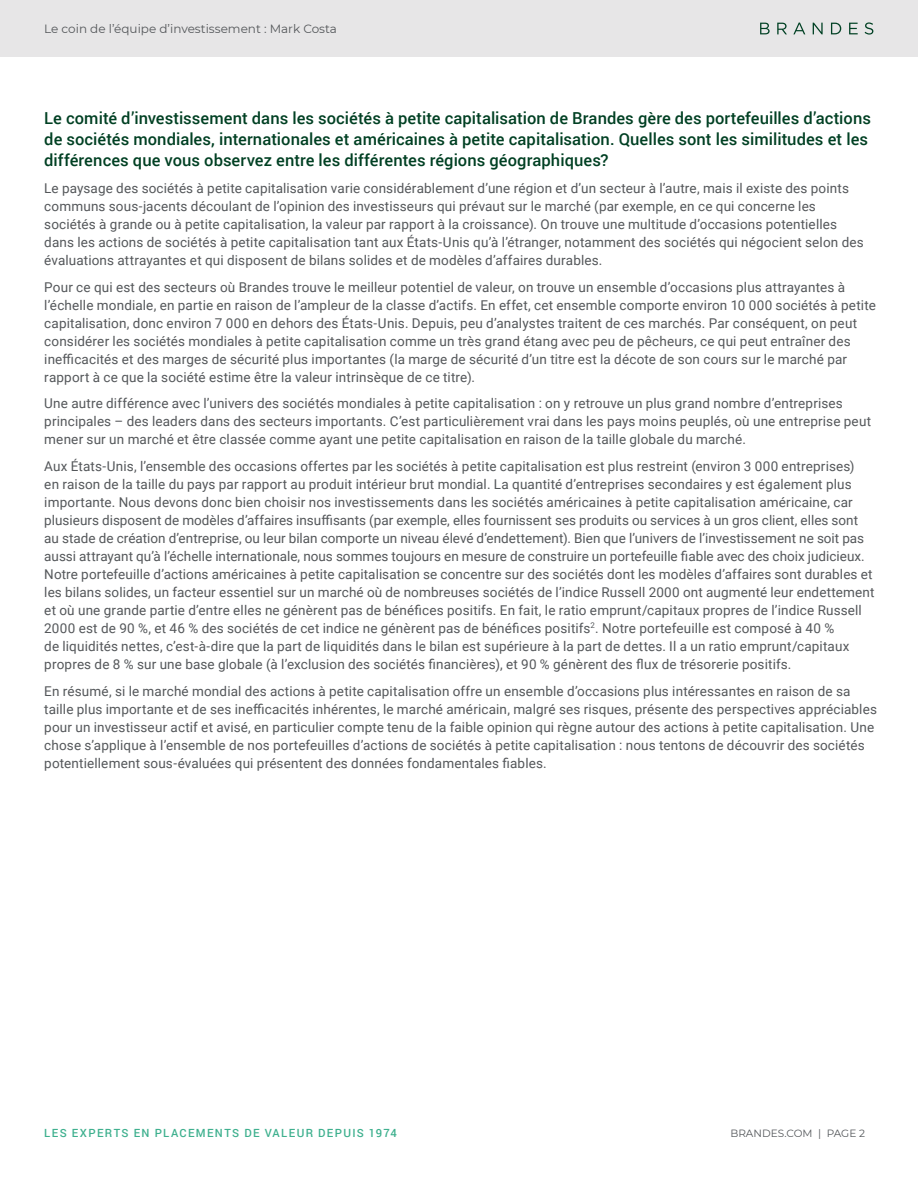
<style>
.page{position:relative;width:918px;height:1188px;background:#fff}
.page>*{position:absolute;margin:0;border:0;box-sizing:border-box;transform-origin:0 0}
.FR_callout_green{font:500 16.5px/21px "Roboto";letter-spacing:.005em;color:#004023}
.FR_NEW_body_9_12{font:13.5px/18px "Roboto";letter-spacing:.01em;color:#54575a}
.t1{font:12px "Montserrat";color:#54575a}
.t2{font:500 11.25px "Roboto";letter-spacing:.12em;color:#3eb08e}
.t3{font:10.5px "Montserrat";color:#54575a}
</style>
<div class="page">
<div style="left:0;top:0;width:918px;height:56px;background:#e7e6e7"></div>
<svg style="left:760px;top:23px;width:10px;height:11px"></svg>
<svg style="left:777px;top:23px;width:10px;height:11px"></svg>
<svg style="left:793px;top:23px;width:12px;height:11px"></svg>
<svg style="left:813px;top:23px;width:10px;height:11px"></svg>
<svg style="left:831px;top:23px;width:10px;height:11px"></svg>
<svg style="left:849px;top:23px;width:9px;height:11px"></svg>
<svg style="left:865px;top:22px;width:8px;height:13px"></svg>
<p class="t1" style="left:44px;top:20px;width:294px">Le coin de l’équipe d’investissement : Mark Costa</p>
<p class="FR_callout_green" style="left:44px;top:107px;width:828px">Le comité d’investissement dans les sociétés à petite capitalisation de Brandes gère des portefeuilles d’actions de sociétés mondiales, internationales et américaines à petite capitalisation. Quelles sont les similitudes et les différences que vous observez entre les différentes régions géographiques?</p>
<p class="FR_NEW_body_9_12" style="left:44px;top:179px;width:821px">Le paysage des sociétés à petite capitalisation varie considérablement d’une région et d’un secteur à l’autre, mais il existe des points communs sous-jacents découlant de l’opinion des investisseurs qui prévaut sur le marché (par exemple, en ce qui concerne les sociétés à grande ou à petite capitalisation, la valeur par rapport à la croissance). On trouve une multitude d’occasions potentielles dans les actions de sociétés à petite capitalisation tant aux États-Unis qu’à l’étranger, notamment des sociétés qui négocient selon des évaluations attrayantes et qui disposent de bilans solides et de modèles d’affaires durables.</p>
<p class="FR_NEW_body_9_12" style="left:44px;top:277px;width:833px">Pour ce qui est des secteurs où Brandes trouve le meilleur potentiel de valeur, on trouve un ensemble d’occasions plus attrayantes à l’échelle mondiale, en partie en raison de l’ampleur de la classe d’actifs. En effet, cet ensemble comporte environ 10 000 sociétés à petite capitalisation, donc environ 7 000 en dehors des États-Unis. Depuis, peu d’analystes traitent de ces marchés. Par conséquent, on peut considérer les sociétés mondiales à petite capitalisation comme un très grand étang avec peu de pêcheurs, ce qui peut entraîner des inefficacités et des marges de sécurité plus importantes (la marge de sécurité d’un titre est la décote de son cours sur le marché par rapport à ce que la société estime être la valeur intrinsèque de ce titre).</p>
<p class="FR_NEW_body_9_12" style="left:44px;top:394px;width:828px">Une autre différence avec l’univers des sociétés mondiales à petite capitalisation : on y retrouve un plus grand nombre d’entreprises principales – des leaders dans des secteurs importants. C’est particulièrement vrai dans les pays moins peuplés, où une entreprise peut mener sur un marché et être classée comme ayant une petite capitalisation en raison de la taille globale du marché.</p>
<p class="FR_NEW_body_9_12" style="left:44px;top:457px;width:832px">Aux États-Unis, l’ensemble des occasions offertes par les sociétés à petite capitalisation est plus restreint (environ 3 000 entreprises)<br>en raison de la taille du pays par rapport au produit intérieur brut mondial. La quantité d’entreprises secondaires y est également plus importante. Nous devons donc bien choisir nos investissements dans les sociétés américaines à petite capitalisation américaine, car plusieurs disposent de modèles d’affaires insuffisants (par exemple, elles fournissent ses produits ou services à un gros client, elles sont au stade de création d’entreprise, ou leur bilan comporte un niveau élevé d’endettement). Bien que l’univers de l’investissement ne soit pas aussi attrayant qu’à l’échelle internationale, nous sommes toujours en mesure de construire un portefeuille fiable avec des choix judicieux.<br>Notre portefeuille d’actions américaines à petite capitalisation se concentre sur des sociétés dont les modèles d’affaires sont durables et les bilans solides, un facteur essentiel sur un marché où de nombreuses sociétés de l’indice Russell 2000 ont augmenté leur endettement et où une grande partie d’entre elles ne génèrent pas de bénéfices positifs. En fait, le ratio emprunt/capitaux propres de l’indice Russell 2000 est de 90 %, et 46 % des sociétés de cet indice ne génèrent pas de bénéfices positifs<sup>2</sup>. Notre portefeuille est composé à 40 %<br>de liquidités nettes, c’est-à-dire que la part de liquidités dans le bilan est supérieure à la part de dettes. Il a un ratio emprunt/capitaux propres de 8 % sur une base globale (à l’exclusion des sociétés financières), et 90 % génèrent des flux de trésorerie positifs.</p>
<p class="FR_NEW_body_9_12" style="left:44px;top:681px;width:834px">En résumé, si le marché mondial des actions à petite capitalisation offre un ensemble d’occasions plus intéressantes en raison de sa taille plus importante et de ses inefficacités inhérentes, le marché américain, malgré ses risques, présente des perspectives appréciables pour un investisseur actif et avisé, en particulier compte tenu de la faible opinion qui règne autour des actions à petite capitalisation. Une chose s’applique à l’ensemble de nos portefeuilles d’actions de sociétés à petite capitalisation : nous tentons de découvrir des sociétés potentiellement sous-évaluées qui présentent des données fondamentales fiables.</p>
<p class="t2" style="left:44px;top:1125px;width:354px">LES EXPERTS EN PLACEMENTS DE VALEUR DEPUIS 1974</p>
<p class="t3" style="left:730px;top:1126px;width:136px">BRANDES.COM | PAGE 2</p>
</div>
